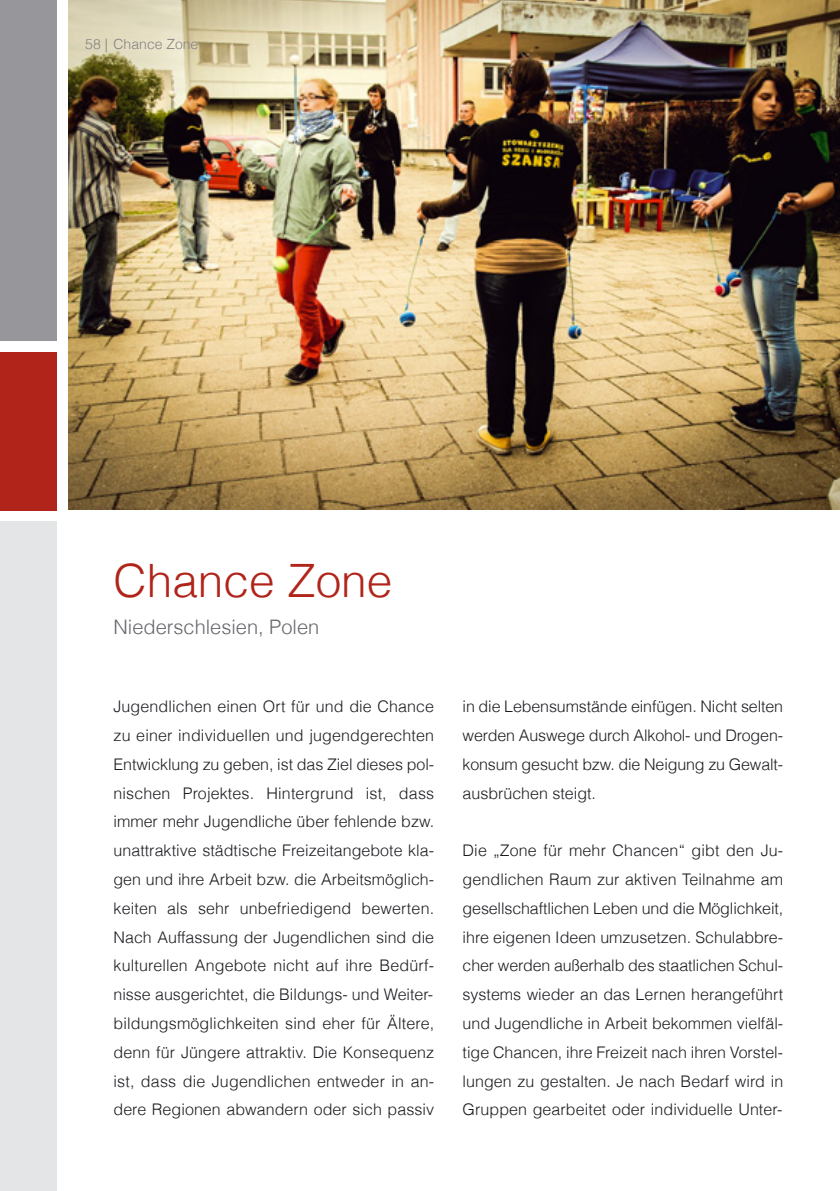
<style>
.page{position:relative;width:840px;height:1191px;background:#fff}
.page>*{position:absolute;margin:0;border:0;box-sizing:border-box;transform-origin:0 0}
.t1{font:300 46px "Helvetica";color:#b0241a}
.t2{font:300 20px "Helvetica";color:#67666b}
.t3{font:300 16px/28.8px "Helvetica";letter-spacing:.005em;color:#1b1c20;text-align:justify}
.t4{font:300 14px "Helvetica";color:#818084}
</style>
<div class="page">
<img style="left:68px;top:0;width:771px;height:510px">
<div style="left:0;top:351px;width:57px;height:159px;background:#b0241a"></div>
<div style="left:0;top:0;width:57px;height:340px;background:#97979b"></div>
<div style="left:0;top:522px;width:57px;height:669px;background:#e3e5e6"></div>
<p class="t4" style="left:85px;top:39px;width:115px">58 | Chance Zone</p>
<h1 class="t1" style="left:113px;top:561px;width:280px">Chance Zone</h1>
<p class="t2" style="left:113px;top:618px;width:207px">Niederschlesien, Polen</p>
<p class="t3" style="left:113px;top:693px;width:322px">Jugendlichen einen Ort für und die Chance zu einer individuellen und jugendgerechten Entwicklung zu geben, ist das Ziel dieses pol&shy;nischen Projektes. Hintergrund ist, dass immer mehr Jugendliche über fehlende bzw. unattraktive städtische Freizeitangebote kla&shy;gen und ihre Arbeit bzw. die Arbeitsmöglich&shy;keiten als sehr unbefriedigend bewerten.<br>Nach Auffassung der Jugendlichen sind die kulturellen Angebote nicht auf ihre Bedürf&shy;nisse ausgerichtet, die Bildungs- und Weiter&shy;bildungsmöglichkeiten sind eher für Ältere, denn für Jüngere attraktiv. Die Konsequenz ist, dass die Jugendlichen entweder in an&shy;dere Regionen abwandern oder sich passiv</p>
<p class="t3" style="left:462px;top:693px;width:322px">in die Lebensumstände einfügen. Nicht selten werden Auswege durch Alkohol- und Drogen&shy;konsum gesucht bzw. die Neigung zu Gewalt&shy;ausbrüchen steigt.</p>
<p class="t3" style="left:462px;top:837px;width:322px">Die „Zone für mehr Chancen“ gibt den Ju&shy;gendlichen Raum zur aktiven Teilnahme am gesellschaftlichen Leben und die Möglichkeit, ihre eigenen Ideen umzusetzen. Schulabbre&shy;cher werden außerhalb des staatlichen Schul&shy;systems wieder an das Lernen herangeführt und Jugendliche in Arbeit bekommen vielfäl&shy;tige Chancen, ihre Freizeit nach ihren Vorstel&shy;lungen zu gestalten. Je nach Bedarf wird in Gruppen gearbeitet oder individuelle Unter-</p>
</div>
